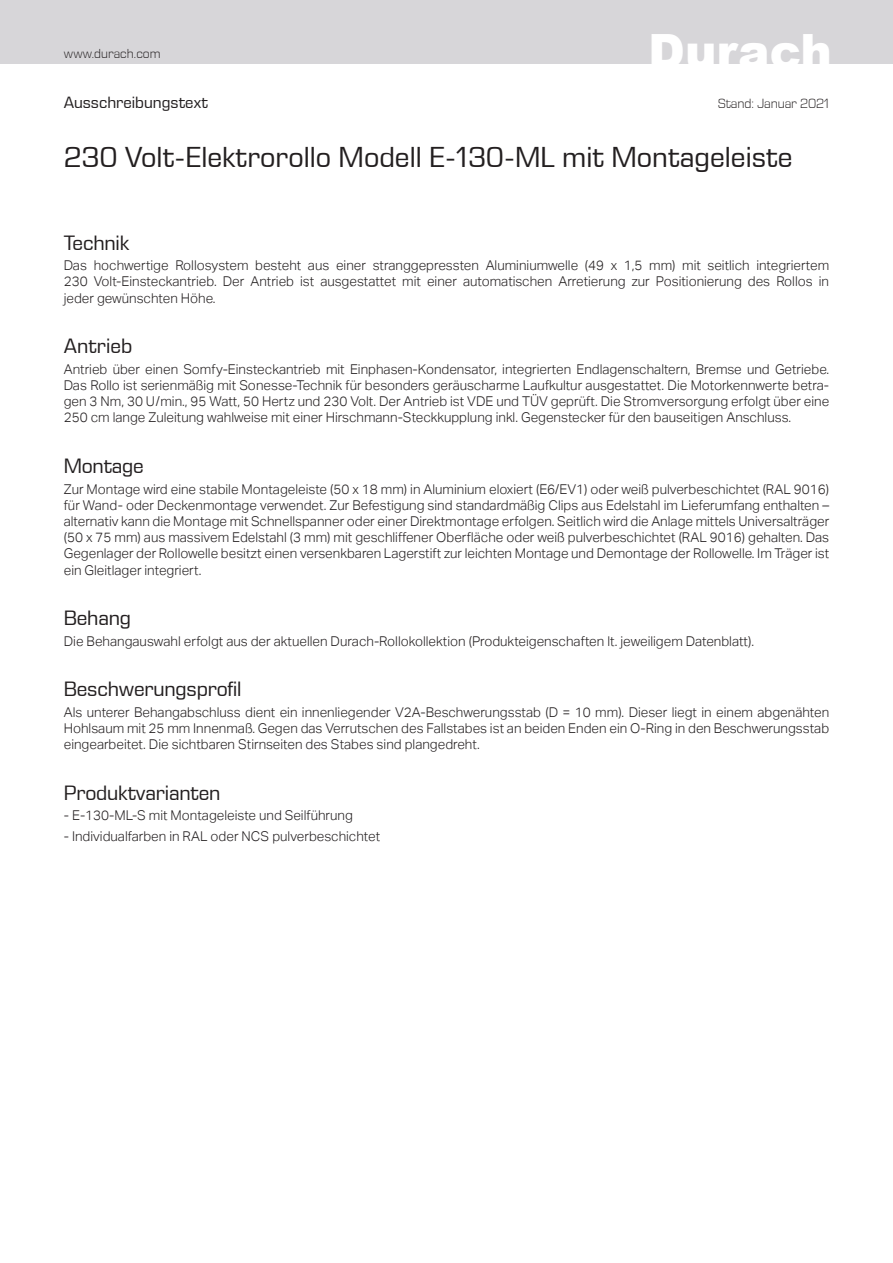
<style>
.page{position:relative;width:893px;height:1263px;background:#fff}
.page>*{position:absolute;margin:0;border:0;box-sizing:border-box;transform-origin:0 0}
.t1{font:900 47.25px "Arial";color:#fff}
.t2{font:29.25px "Eurostile Next W1 G";color:#231f20}
.t3{font:21px "Eurostile Next W1 G";letter-spacing:-.01em;color:#231f20}
.t4{font:16.5px "Eurostile Next W1 G";color:#231f20}
.t5{font:300 13.5px/16.2px "Aktiv Grotesk";color:#231f20;text-align:justify}
.t6{font:300 13.5px "Eurostile Next W1 G";letter-spacing:-.005em;color:#231f20}
.t7{font:300 13.2px "Eurostile Next W1 G";letter-spacing:.005em;color:#231f20}
</style>
<div class="page">
<div style="left:0;top:0;width:893px;height:64px;background:#d7d6d9"></div>
<p class="t7" style="left:64px;top:46px;width:98px">www.durach.com</p>
<h1 class="t1" style="left:648px;top:16px;width:185px">Durach</h1>
<p class="t4" style="left:64px;top:92px;width:146px">Ausschreibungstext</p>
<h2 class="t2" style="left:64px;top:139px;width:730px">230 Volt-Elektrorollo Modell E-130-ML mit Montageleiste</h2>
<p class="t6" style="left:718px;top:95px;width:113px">Stand: Januar 2021</p>
<h3 class="t3" style="left:64px;top:230px;width:67px">Technik</h3>
<p class="t5" style="left:64px;top:257px;width:767px">Das hochwertige Rollosystem besteht aus einer stranggepressten Aluminiumwelle (49 x 1,5 mm) mit seitlich integriertem 230 Volt-Einsteckantrieb. Der Antrieb ist ausgestattet mit einer automatischen Arretierung zur Positionierung des Rollos in jeder gewünschten Höhe.</p>
<h3 class="t3" style="left:64px;top:333px;width:70px">Antrieb</h3>
<p class="t5" style="left:64px;top:361px;width:767px">Antrieb über einen Somfy-Einsteckantrieb mit Einphasen-Kondensator, integrierten Endlagenschaltern, Bremse und Getriebe.<br>Das Rollo ist serienmäßig mit Sonesse-Technik für besonders geräuscharme Laufkultur ausgestattet. Die Motorkennwerte betra&shy;gen 3 Nm, 30 U/min., 95 Watt, 50 Hertz und 230 Volt. Der Antrieb ist VDE und TÜV geprüft. Die Stromversorgung erfolgt über eine 250 cm lange Zuleitung wahlweise mit einer Hirschmann-Steckkupplung inkl. Gegenstecker für den bauseitigen Anschluss.</p>
<h3 class="t3" style="left:64px;top:453px;width:82px">Montage</h3>
<p class="t5" style="left:64px;top:481px;width:767px">Zur Montage wird eine stabile Montageleiste (50 x 18 mm) in Aluminium eloxiert (E6/EV1) oder weiß pulverbeschichtet (RAL 9016) für Wand- oder Deckenmontage verwendet. Zur Befestigung sind standardmäßig Clips aus Edelstahl im Lieferumfang enthalten – alternativ kann die Montage mit Schnellspanner oder einer Direktmontage erfolgen. Seitlich wird die Anlage mittels Universalträger (50 x 75 mm) aus massivem Edelstahl (3 mm) mit geschliffener Oberfläche oder weiß pulverbeschichtet (RAL 9016) gehalten. Das Gegenlager der Rollowelle besitzt einen versenkbaren Lagerstift zur leichten Montage und Demontage der Rollowelle. Im Träger ist ein Gleitlager integriert.</p>
<h3 class="t3" style="left:64px;top:605px;width:69px">Behang</h3>
<p class="t5" style="left:64px;top:633px;width:692px">Die Behangauswahl erfolgt aus der aktuellen Durach-Rollokollektion (Produkteigenschaften lt. jeweiligem Datenblatt).</p>
<h3 class="t3" style="left:64px;top:676px;width:179px">Beschwerungsprofil</h3>
<p class="t5" style="left:64px;top:704px;width:767px">Als unterer Behangabschluss dient ein innenliegender V2A-Beschwerungsstab (D = 10 mm). Dieser liegt in einem abgenähten Hohlsaum mit 25 mm Innenmaß. Gegen das Verrutschen des Fallstabes ist an beiden Enden ein O-Ring in den Beschwerungsstab eingearbeitet. Die sichtbaren Stirnseiten des Stabes sind plangedreht.</p>
<h3 class="t3" style="left:64px;top:780px;width:158px">Produktvarianten</h3>
<p class="t5" style="left:64px;top:808px;width:291px">- E-130-ML-S mit Montageleiste und Seilführung</p>
<p class="t5" style="left:64px;top:828px;width:318px">- Individualfarben in RAL oder NCS pulverbeschichtet</p>
</div>
